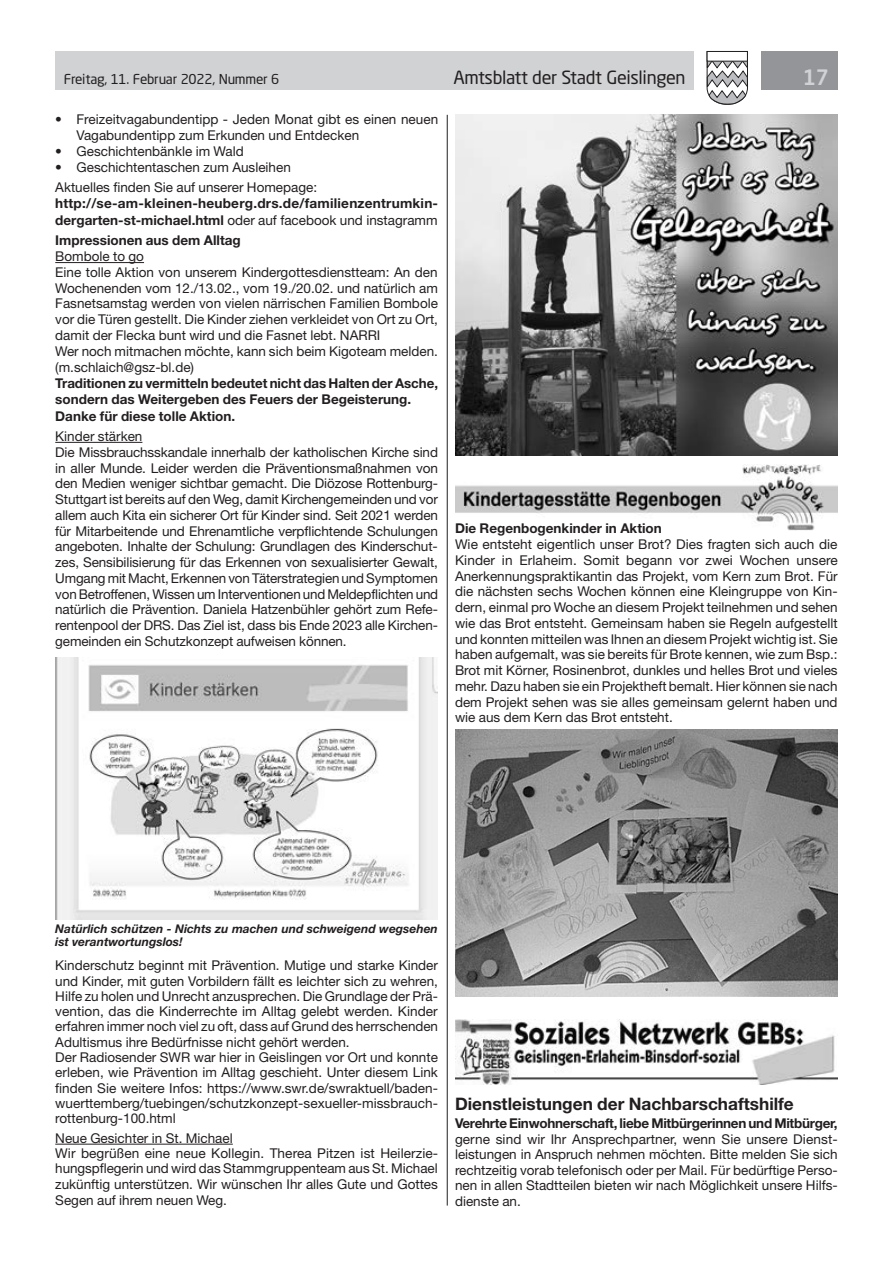
<style>
.page{position:relative;width:893px;height:1263px;background:#fff}
.page>*{position:absolute;margin:0;border:0;box-sizing:border-box;transform-origin:0 0}
.t1{font:500 21px "Neo Sans Std";color:#d1d2d4}
.t2{font:18px "Neo Sans Std";letter-spacing:-.02em;color:#231f20}
.t3{font:700 17.25px "Helvetica Neue LT Std";color:#231f20}
.t4{font:13.5px/15.8px "Helvetica Neue LT Std";color:#231f20}
.t5{font:700 13.5px/16.5px "Helvetica Neue LT Std";color:#231f20}
.t6{font:700 13.5px "Helvetica Neue LT Std";letter-spacing:-.02em;color:#231f20}
.t7{font:13.5px "Neo Sans Std";letter-spacing:-.015em;color:#231f20}
.t8{font:italic 700 12px/13px "Helvetica Neue LT Std";color:#231f20}
.s1{font-weight:400}
</style>
<div class="page">
<div style="left:55px;top:51px;width:639px;height:38px;background:#d1d2d4"></div>
<div style="left:761px;top:51px;width:77px;height:38px;background:#939598"></div>
<svg style="left:706px;top:51px;width:42px;height:54px"></svg>
<div style="left:707px;top:51px;width:41px;height:10px;background:#fff;border:1px solid #231f20"></div>
<hr style="left:447px;top:115px;width:1px;height:1090px;background:#231f20">
<hr style="left:55px;top:262px;width:89px;height:1px;background:#231f20">
<hr style="left:55px;top:442px;width:87px;height:1px;background:#231f20">
<hr style="left:55px;top:1144px;width:178px;height:1px;background:#231f20">
<img style="left:55px;top:657px;width:383px;height:263px">
<img style="left:455px;top:115px;width:383px;height:340px">
<img style="left:455px;top:465px;width:383px;height:65px">
<img style="left:455px;top:730px;width:383px;height:267px">
<img style="left:455px;top:1019px;width:383px;height:66px">
<p class="t7" style="left:64px;top:71px;width:217px">Freitag, 11. Februar 2022, Nummer 6</p>
<h2 class="t2" style="left:453px;top:66px;width:234px">Amtsblatt der Stadt Geislingen</h2>
<h1 class="t1" style="left:803px;top:64px;width:28px">17</h1>
<p class="t4" style="left:77px;top:112px;width:363px;text-indent:-21px">• Freizeitvagabundentipp - Jeden Monat gibt es einen neuen<br>Vagabundentipp zum Erkunden und Entdecken</p>
<p class="t4" style="left:55px;top:143px;width:190px">• Geschichtenbänkle im Wald</p>
<p class="t4" style="left:55px;top:157px;width:263px;line-height:20px">• Geschichtentaschen zum Ausleihen<br>Aktuelles finden Sie auf unserer Homepage:</p>
<p class="t5" style="left:55px;top:195px;width:384px">http://se-am-kleinen-heuberg.drs.de/familienzentrumkin&shy;dergarten-st-michael.html <span class="s1">oder auf facebook und instagramm</span></p>
<p class="t5" style="left:55px;top:232px;width:187px">Impressionen aus dem Alltag</p>
<p class="t4" style="left:55px;top:248px;width:384px">Bombole to go<br>Eine tolle Aktion von unserem Kindergottesdienstteam: An den Wochenenden vom 12./13.02., vom 19./20.02. und natürlich am Fasnetsamstag werden von vielen närrischen Familien Bombole vor die Türen gestellt. Die Kinder ziehen verkleidet von Ort zu Ort, damit der Flecka bunt wird und die Fasnet lebt. NARRI<br>Wer noch mitmachen möchte, kann sich beim Kigoteam melden. (m.schlaich@gsz-bl.de)</p>
<p class="t5" style="left:55px;top:375px;width:384px">Traditionen zu vermitteln bedeutet nicht das Halten der Asche, sondern das Weitergeben des Feuers der Begeisterung.<br>Danke für diese tolle Aktion.</p>
<p class="t4" style="left:55px;top:428px;width:384px">Kinder stärken<br>Die Missbrauchsskandale innerhalb der katholischen Kirche sind in aller Munde. Leider werden die Präventionsmaßnahmen von den Medien weniger sichtbar gemacht. Die Diözose Rottenburg-Stuttgart ist bereits auf den Weg, damit Kirchengemeinden und vor allem auch Kita ein sicherer Ort für Kinder sind. Seit 2021 werden für Mitarbeitende und Ehrenamtliche verpflichtende Schulungen angeboten. Inhalte der Schulung: Grundlagen des Kinderschut&shy;zes, Sensibilisierung für das Erkennen von sexualisierter Gewalt, Umgang mit Macht, Erkennen von Täterstrategien und Symptomen von Betroffenen, Wissen um Interventionen und Meldepflichten und natürlich die Prävention. Daniela Hatzenbühler gehört zum Refe&shy;rentenpool der DRS. Das Ziel ist, dass bis Ende 2023 alle Kirchen&shy;gemeinden ein Schutzkonzept aufweisen können.</p>
<p class="t5" style="left:455px;top:520px;width:208px">Die Regenbogenkinder in Aktion</p>
<p class="t4" style="left:455px;top:536px;width:384px;text-align:justify">Wie entsteht eigentlich unser Brot? Dies fragten sich auch die Kinder in Erlaheim. Somit begann vor zwei Wochen unsere Anerkennungspraktikantin das Projekt, vom Kern zum Brot. Für die nächsten sechs Wochen können eine Kleingruppe von Kin&shy;dern, einmal pro Woche an diesem Projekt teilnehmen und sehen wie das Brot entsteht. Gemeinsam haben sie Regeln aufgestellt und konnten mitteilen was Ihnen an diesem Projekt wichtig ist. Sie haben aufgemalt, was sie bereits für Brote kennen, wie zum Bsp.:<br>Brot mit Körner, Rosinenbrot, dunkles und helles Brot und vieles mehr. Dazu haben sie ein Projektheft bemalt. Hier können sie nach dem Projekt sehen was sie alles gemeinsam gelernt haben und wie aus dem Kern das Brot entsteht.</p>
<p class="t8" style="left:55px;top:922px;width:384px">Natürlich schützen - Nichts zu machen und schweigend wegsehen ist verantwortungslos!</p>
<p class="t4" style="left:55px;top:957px;width:384px;line-height:15.3px">Kinderschutz beginnt mit Prävention. Mutige und starke Kinder und Kinder, mit guten Vorbildern fällt es leichter sich zu wehren, Hilfe zu holen und Unrecht anzusprechen. Die Grundlage der Prä&shy;vention, das die Kinderrechte im Alltag gelebt werden. Kinder erfahren immer noch viel zu oft, dass auf Grund des herrschenden Adultismus ihre Bedürfnisse nicht gehört werden.<br>Der Radiosender SWR war hier in Geislingen vor Ort und konnte erleben, wie Prävention im Alltag geschieht. Unter diesem Link finden Sie weitere Infos: https://www.swr.de/swraktuell/baden&shy;wuerttemberg/tuebingen/schutzkonzept-sexueller-missbrauch&shy;rottenburg-100.html</p>
<p class="t4" style="left:55px;top:1130px;width:384px">Neue Gesichter in St. Michael<br>Wir begrüßen eine neue Kollegin. Therea Pitzen ist Heilerzie&shy;hungspflegerin und wird das Stammgruppenteam aus St. Michael zukünftig unterstützen. Wir wünschen Ihr alles Gute und Gottes Segen auf ihrem neuen Weg.</p>
<p class="t3" style="left:455px;top:1093px;width:340px">Dienstleistungen der Nachbarschaftshilfe</p>
<p class="t6" style="left:455px;top:1115px;width:384px">Verehrte Einwohnerschaft, liebe Mitbürgerinnen und Mitbürger,</p>
<p class="t4" style="left:455px;top:1131px;width:384px;text-align:justify">gerne sind wir Ihr Ansprechpartner, wenn Sie unsere Dienst&shy;leistungen in Anspruch nehmen möchten. Bitte melden Sie sich rechtzeitig vorab telefonisch oder per Mail. Für bedürftige Perso&shy;nen in allen Stadtteilen bieten wir nach Möglichkeit unsere Hilfs&shy;dienste an.</p>
</div>
